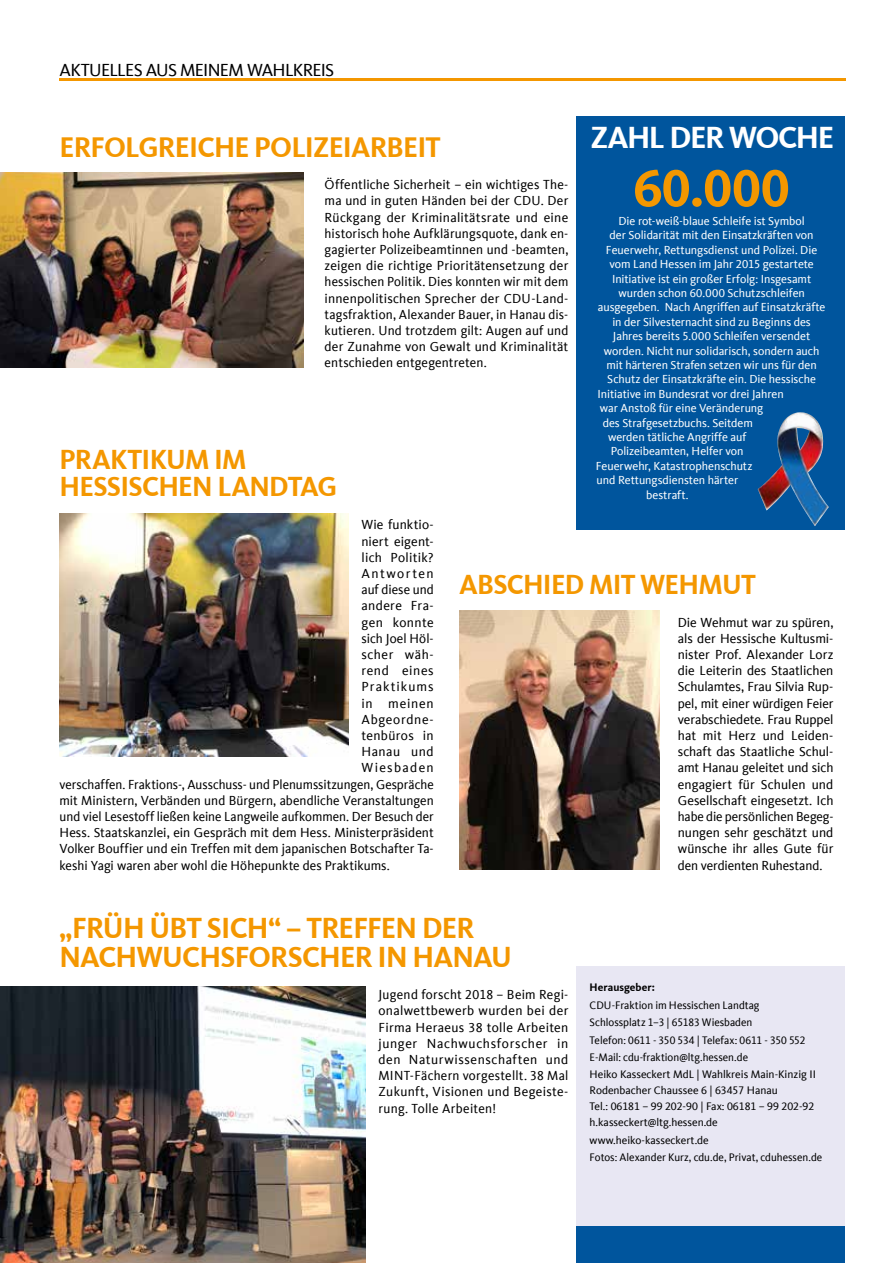
<style>
.page{position:relative;width:893px;height:1263px;background:#fff}
.page>*{position:absolute;margin:0;border:0;box-sizing:border-box;transform-origin:0 0}
.t1{font:700 54px "CDU Kievit Tab";color:#f49700}
.t2{font:700 31.5px "CDU Kievit Tab";letter-spacing:-.045em;color:#fff}
.t3{font:700 30px/28.5px "CDU Kievit Tab";letter-spacing:-.03em;color:#f49700}
.t4{font:700 29.25px "CDU Kievit Tab";letter-spacing:-.03em;color:#f49700}
.t5{font:700 28.5px/27px "CDU Kievit Tab";letter-spacing:-.03em;color:#f49700}
.t6{font:18px "CDU Kievit Tab";letter-spacing:-.035em;color:#000}
.t7{font:13.5px/16.2px "CDU Kievit Tab";letter-spacing:.005em;color:#000;text-align:justify}
.t8{font:13.5px "CDU Kievit Tab";letter-spacing:.005em;color:#000;scale:.95 1}
.t9{font:13.5px "CDU Kievit Tab";letter-spacing:.005em;color:#000;scale:.96 1}
.t10{font:13.5px "CDU Kievit Tab";letter-spacing:.025em;color:#000}
.t11{font:13.5px "CDU Kievit Tab";letter-spacing:.055em;color:#000}
.t12{font:13.5px "CDU Kievit Tab";letter-spacing:.075em;color:#000}
.t13{font:13.5px "CDU Kievit Tab";letter-spacing:.11em;color:#000}
.t14{font:13.5px "CDU Kievit Tab";letter-spacing:.03em;color:#000}
.t15{font:13.5px "CDU Kievit Tab";letter-spacing:.04em;color:#000}
.t16{font:13.5px "CDU Kievit Tab";letter-spacing:.045em;color:#000}
.t17{font:13.5px "CDU Kievit Tab";letter-spacing:.1em;color:#000}
.t18{font:13.5px "CDU Kievit Tab";letter-spacing:.035em;color:#000}
.t19{font:12px "CDU Kievit Tab";letter-spacing:-.005em;color:#fff}
.t20{font:11.25px/17.7px "CDU Kievit Tab";color:#000}
.t21{font:700 11.25px "CDU Kievit Tab";letter-spacing:.005em;color:#000}
</style>
<div class="page">
<hr style="left:60px;top:78px;width:786px;height:2px;background:#f49700">
<div style="left:577px;top:1226px;width:268px;height:37px;background:#00559d"></div>
<div style="left:577px;top:967px;width:268px;height:259px;background:#e8e7f3"></div>
<img style="left:0;top:986px;width:366px;height:277px">
<img style="left:0;top:173px;width:303px;height:194px">
<img style="left:459px;top:610px;width:200px;height:260px">
<img style="left:60px;top:513px;width:289px;height:243px">
<div style="left:577px;top:116px;width:268px;height:413px;background:#00559d"></div>
<img style="left:758px;top:412px;width:71px;height:114px">
<h3 class="t6" style="left:60px;top:60px;width:276px">AKTUELLES AUS MEINEM WAHLKREIS</h3>
<h3 class="t4" style="left:60px;top:130px;width:383px">ERFOLGREICHE POLIZEIARBEIT</h3>
<p class="t7" style="left:325px;top:177px;width:245px">Öffentliche Sicherheit – ein wichtiges The&shy;ma und in guten Händen bei der CDU. Der Rückgang der Kriminalitätsrate und eine historisch hohe Aufklärungsquote, dank en&shy;gagierter Polizeibeamtinnen und -beamten, zeigen die richtige Prioritätensetzung der hessischen Politik. Dies konnten wir mit dem innenpolitischen Sprecher der CDU-Land&shy;tagsfraktion, Alexander Bauer, in Hanau dis&shy;kutieren. Und trotzdem gilt: Augen auf und der Zunahme von Gewalt und Kriminalität entschieden entgegentreten.</p>
<h3 class="t5" style="left:60px;top:446px;width:279px">PRAKTIKUM IM<br>HESSISCHEN LANDTAG</h3>
<h2 class="t2" style="left:590px;top:119px;width:245px">ZAHL DER WOCHE</h2>
<h1 class="t1" style="left:634px;top:157px;width:157px">60.000</h1>
<p class="t19" style="left:618px;top:214px;width:188px">Die rot-weiß-blaue Schleife ist Symbol</p>
<p class="t19" style="left:610px;top:229px;width:206px">der Solidarität mit den Einsatzkräften von</p>
<p class="t19" style="left:606px;top:243px;width:213px">Feuerwehr, Rettungsdienst und Polizei. Die</p>
<p class="t19" style="left:609px;top:257px;width:206px">vom Land Hessen im Jahr 2015 gestartete</p>
<p class="t19" style="left:612px;top:272px;width:201px">Initiative ist ein großer Erfolg: Insgesamt</p>
<p class="t19" style="left:618px;top:286px;width:188px">wurden schon 60.000 Schutzschleifen</p>
<p class="t19" style="left:598px;top:301px;width:229px">ausgegeben. Nach Angriffen auf Einsatzkräfte</p>
<p class="t19" style="left:612px;top:315px;width:200px">in der Silvesternacht sind zu Beginns des</p>
<p class="t19" style="left:613px;top:329px;width:199px">Jahres bereits 5.000 Schleifen versendet</p>
<p class="t19" style="left:604px;top:344px;width:217px">worden. Nicht nur solidarisch, sondern auch</p>
<p class="t19" style="left:606px;top:358px;width:212px">mit härteren Strafen setzen wir uns für den</p>
<p class="t19" style="left:607px;top:373px;width:210px">Schutz der Einsatzkräfte ein. Die hessische</p>
<p class="t19" style="left:597px;top:387px;width:188px">Initiative im Bundesrat vor drei Jahren</p>
<p class="t19" style="left:600px;top:401px;width:165px">war Anstoß für eine Veränderung</p>
<p class="t19" style="left:603px;top:416px;width:152px">des Strafgesetzbuchs. Seitdem</p>
<p class="t19" style="left:608px;top:430px;width:140px">werden tätliche Angriffe auf</p>
<p class="t19" style="left:611px;top:445px;width:134px">Polizeibeamten, Helfer von</p>
<p class="t19" style="left:596px;top:459px;width:158px">Feuerwehr, Katastrophenschutz</p>
<p class="t19" style="left:596px;top:473px;width:143px">und Rettungsdiensten härter</p>
<p class="t19" style="left:646px;top:488px;width:44px">bestraft.</p>
<p class="t7" style="left:361px;top:517px;width:74px">Wie funktio-</p>
<p class="t7" style="left:361px;top:533px;width:74px">niert eigent-</p>
<p class="t7" style="left:361px;top:549px;width:74px">lich Politik?</p>
<p class="t13" style="left:361px;top:566px;width:74px">Antworten</p>
<p class="t7" style="left:361px;top:582px;width:74px">auf diese und</p>
<p class="t10" style="left:361px;top:598px;width:74px">andere Fra-</p>
<p class="t14" style="left:361px;top:614px;width:74px">gen konnte</p>
<p class="t7" style="left:361px;top:630px;width:74px">sich Joel Höl-</p>
<p class="t15" style="left:361px;top:647px;width:74px">scher wäh-</p>
<p class="t16" style="left:361px;top:663px;width:74px">rend eines</p>
<p class="t12" style="left:361px;top:679px;width:74px">Praktikums</p>
<p class="t11" style="left:361px;top:695px;width:74px">in meinen</p>
<p class="t11" style="left:361px;top:712px;width:74px">Abgeordne-</p>
<p class="t10" style="left:361px;top:728px;width:74px">tenbüros in</p>
<p class="t18" style="left:361px;top:744px;width:74px">Hanau und</p>
<p class="t17" style="left:361px;top:760px;width:74px">Wiesbaden</p>
<p class="t8" style="left:60px;top:776px;width:395px">verschaffen. Fraktions-, Ausschuss- und Plenumssitzungen, Gespräche</p>
<p class="t7" style="left:60px;top:792px;width:376px">mit Ministern, Verbänden und Bürgern, abendliche Veranstaltungen</p>
<p class="t9" style="left:60px;top:809px;width:391px">und viel Lesestoff ließen keine Langweile aufkommen. Der Besuch der</p>
<p class="t7" style="left:60px;top:825px;width:376px">Hess. Staatskanzlei, ein Gespräch mit dem Hess. Ministerpräsident</p>
<p class="t7" style="left:60px;top:841px;width:376px">Volker Bouffier und ein Treffen mit dem japanischen Botschafter Ta-</p>
<p class="t7" style="left:60px;top:857px;width:332px">keshi Yagi waren aber wohl die Höhepunkte des Praktikums.</p>
<h3 class="t5" style="left:459px;top:571px;width:298px">ABSCHIED MIT WEHMUT</h3>
<p class="t7" style="left:678px;top:614px;width:157px">Die Wehmut war zu spüren, als der Hessische Kultusmi&shy;nister Prof. Alexander Lorz die Leiterin des Staatlichen Schulamtes, Frau Silvia Rup&shy;pel, mit einer würdigen Feier verabschiedete. Frau Ruppel hat mit Herz und Leiden&shy;schaft das Staatliche Schul&shy;amt Hanau geleitet und sich engagiert für Schulen und Gesellschaft eingesetzt. Ich habe die persönlichen Begeg&shy;nungen sehr geschätzt und wünsche ihr alles Gute für den verdienten Ruhestand.</p>
<h3 class="t3" style="left:60px;top:914px;width:454px">„FRÜH ÜBT SICH“ – TREFFEN DER<br>NACHWUCHSFORSCHER IN HANAU</h3>
<p class="t7" style="left:378px;top:987px;width:191px">Jugend forscht 2018 – Beim Regi&shy;onalwettbewerb wurden bei der Firma Heraeus 38 tolle Arbeiten junger Nachwuchsforscher in den Naturwissenschaften und MINT-Fächern vorgestellt. 38 Mal Zukunft, Visionen und Begeiste&shy;rung. Tolle Arbeiten!</p>
<p class="t21" style="left:590px;top:980px;width:67px">Herausgeber:</p>
<p class="t20" style="left:590px;top:996px;width:217px">CDU-Fraktion im Hessischen Landtag Schlossplatz 1–3 | 65183 Wiesbaden<br>Telefon: 0611 - 350 534 | Telefax: 0611 - 350 552<br>E-Mail: cdu-fraktion@ltg.hessen.de</p>
<p class="t20" style="left:590px;top:1066px;width:228px;line-height:16.2px">Heiko Kasseckert MdL | Wahlkreis Main-Kinzig II Rodenbacher Chaussee 6 | 63457 Hanau<br>Tel.: 06181 – 99 202-90 | Fax: 06181 – 99 202-92 h.kasseckert@ltg.hessen.de</p>
<p class="t20" style="left:590px;top:1131px;width:234px">www.heiko-kasseckert.de<br>Fotos: Alexander Kurz, cdu.de, Privat, cduhessen.de</p>
</div>
